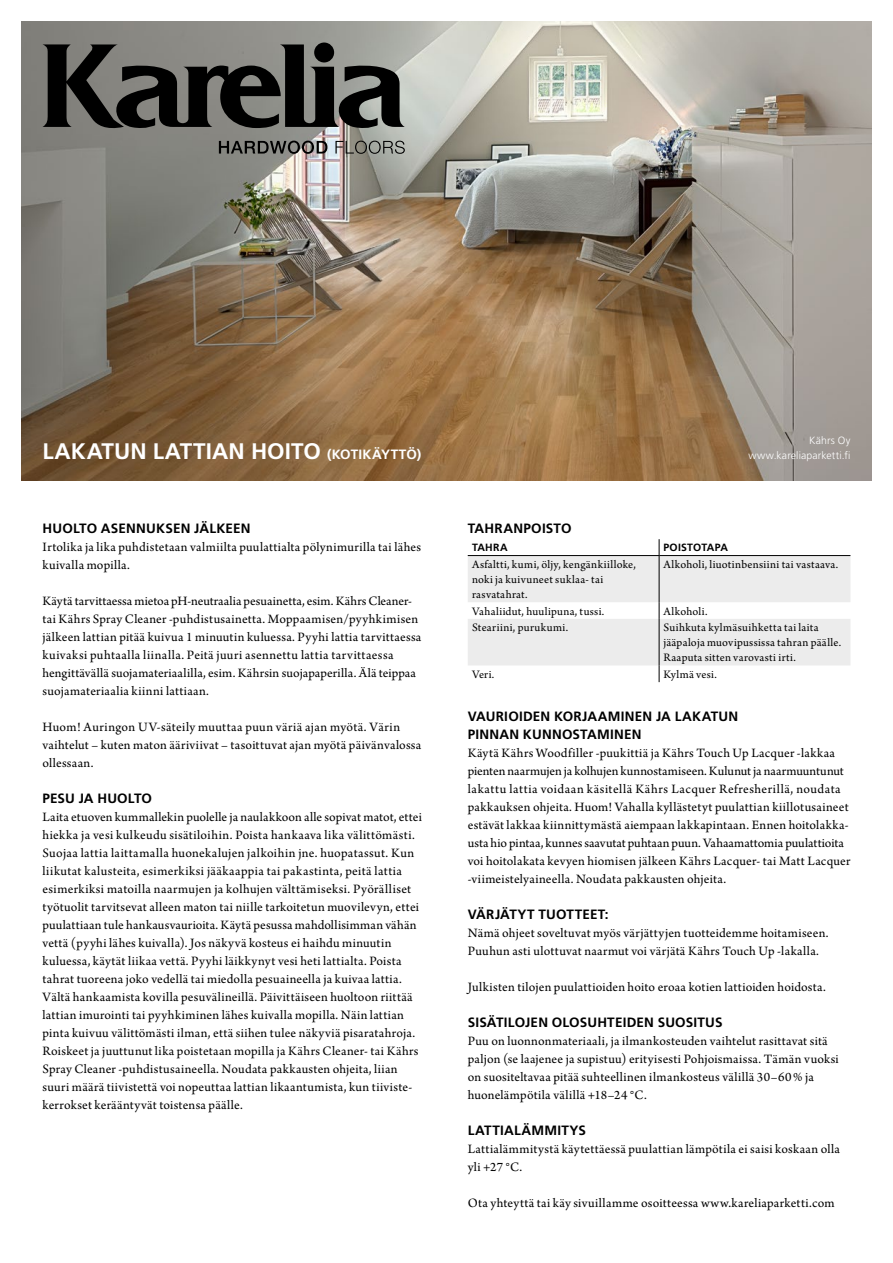
<style>
.page{position:relative;width:893px;height:1263px;background:#fff}
.page>*{position:absolute;margin:0;border:0;box-sizing:border-box;transform-origin:0 0}
.t1{font:700 22.5px "Frutiger LT Pro";letter-spacing:.005em;color:#fff}
.t2{font:13.5px/18px "Arno Pro";letter-spacing:.02em;color:#000}
.t3{font:700 13.5px/18px "Frutiger LT Pro";letter-spacing:.015em;color:#000}
.t4{font:12px/15px "Arno Pro";letter-spacing:.03em;color:#000}
.t5{font:300 10.5px/15px "Frutiger LT Pro";letter-spacing:.01em;color:#fff;text-align:right}
.t6{font:700 10.5px "Frutiger LT Pro";letter-spacing:.025em;color:#000}
.s1{font-size:13.5px}
</style>
<div class="page">
<img style="left:21px;top:21px;width:851px;height:459px">
<svg style="left:43px;top:43px;width:362px;height:111px;background:#595955"></svg>
<svg style="left:468px;top:539px;width:382px;height:143px"></svg>
<h1 class="t1" style="left:43px;top:438px;width:380px">LAKATUN LATTIAN HOITO <span class="s1">(KOTIKÄYTTÖ)</span></h1>
<p class="t5" style="left:748px;top:433px;width:104px">Kährs Oy www.kareliaparketti.fi</p>
<p class="t3" style="left:43px;top:519px;width:210px">HUOLTO ASENNUKSEN JÄLKEEN</p>
<p class="t2" style="left:43px;top:539px;width:380px">Irtolika ja lika puhdistetaan valmiilta puulattialta pölynimurilla tai lähes kuivalla mopilla.</p>
<p class="t2" style="left:43px;top:593px;width:380px">Käytä tarvittaessa mietoa pH-neutraalia pesuainetta, esim. Kährs Cleaner&shy;tai Kährs Spray Cleaner -puhdistusainetta. Moppaamisen/pyyhkimisen jälkeen lattian pitää kuivua 1 minuutin kuluessa. Pyyhi lattia tarvittaessa kuivaksi puhtaalla liinalla. Peitä juuri asennettu lattia tarvittaessa hengittävällä suojamateriaalilla, esim. Kährsin suojapaperilla. Älä teippaa suojamateriaalia kiinni lattiaan.</p>
<p class="t2" style="left:43px;top:719px;width:380px">Huom! Auringon UV-säteily muuttaa puun väriä ajan myötä. Värin vaihtelut – kuten maton ääriviivat – tasoittuvat ajan myötä päivänvalossa ollessaan.</p>
<p class="t3" style="left:43px;top:789px;width:111px">PESU JA HUOLTO</p>
<p class="t2" style="left:43px;top:809px;width:381px">Laita etuoven kummallekin puolelle ja naulakkoon alle sopivat matot, ettei hiekka ja vesi kulkeudu sisätiloihin. Poista hankaava lika välittömästi.<br>Suojaa lattia laittamalla huonekalujen jalkoihin jne. huopatassut. Kun liikutat kalusteita, esimerkiksi jääkaappia tai pakastinta, peitä lattia esimerkiksi matoilla naarmujen ja kolhujen välttämiseksi. Pyörälliset työtuolit tarvitsevat alleen maton tai niille tarkoitetun muovilevyn, ettei puulattiaan tule hankausvaurioita. Käytä pesussa mahdollisimman vähän vettä (pyyhi lähes kuivalla). Jos näkyvä kosteus ei haihdu minuutin kuluessa, käytät liikaa vettä. Pyyhi läikkynyt vesi heti lattialta. Poista tahrat tuoreena joko vedellä tai miedolla pesuaineella ja kuivaa lattia.<br>Vältä hankaamista kovilla pesuvälineillä. Päivittäiseen huoltoon riittää lattian imurointi tai pyyhkiminen lähes kuivalla mopilla. Näin lattian pinta kuivuu välittömästi ilman, että siihen tulee näkyviä pisaratahroja.<br>Roiskeet ja juuttunut lika poistetaan mopilla ja Kährs Cleaner- tai Kährs Spray Cleaner -puhdistusaineella. Noudata pakkausten ohjeita, liian suuri määrä tiivistettä voi nopeuttaa lattian likaantumista, kun tiiviste&shy;kerrokset kerääntyvät toistensa päälle.</p>
<p class="t3" style="left:468px;top:519px;width:105px">TAHRANPOISTO</p>
<p class="t6" style="left:472px;top:541px;width:37px">TAHRA</p>
<p class="t6" style="left:663px;top:541px;width:66px">POISTOTAPA</p>
<p class="t4" style="left:472px;top:557px;width:166px">Asfaltti, kumi, öljy, kengänkiilloke, noki ja kuivuneet suklaa- tai rasvatahrat.</p>
<p class="t4" style="left:663px;top:557px;width:176px">Alkoholi, liuotinbensiini tai vastaava.</p>
<p class="t4" style="left:472px;top:604px;width:134px">Vahaliidut, huulipuna, tussi.</p>
<p class="t4" style="left:663px;top:604px;width:46px">Alkoholi.</p>
<p class="t4" style="left:472px;top:621px;width:98px">Steariini, purukumi.</p>
<p class="t4" style="left:663px;top:621px;width:179px">Suihkuta kylmäsuihketta tai laita jääpaloja muovipussissa tahran päälle.<br>Raaputa sitten varovasti irti.</p>
<p class="t4" style="left:472px;top:667px;width:24px">Veri.</p>
<p class="t4" style="left:663px;top:667px;width:55px">Kylmä vesi.</p>
<p class="t3" style="left:468px;top:707px;width:272px">VAURIOIDEN KORJAAMINEN JA LAKATUN<br>PINNAN KUNNOSTAMINEN</p>
<p class="t2" style="left:468px;top:744px;width:384px">Käytä Kährs Woodfiller -puukittiä ja Kährs Touch Up Lacquer -lakkaa pienten naarmujen ja kolhujen kunnostamiseen. Kulunut ja naarmuuntunut lakattu lattia voidaan käsitellä Kährs Lacquer Refresherillä, noudata pakkauksen ohjeita. Huom! Vahalla kyllästetyt puulattian kiillotusaineet estävät lakkaa kiinnittymästä aiempaan lakkapintaan. Ennen hoitolakka&shy;usta hio pintaa, kunnes saavutat puhtaan puun. Vahaamattomia puulattioita voi hoitolakata kevyen hiomisen jälkeen Kährs Lacquer- tai Matt Lacquer -viimeistelyaineella. Noudata pakkausten ohjeita.</p>
<p class="t3" style="left:468px;top:905px;width:142px">VÄRJÄTYT TUOTTEET:</p>
<p class="t2" style="left:468px;top:924px;width:362px">Nämä ohjeet soveltuvat myös värjättyjen tuotteidemme hoitamiseen.<br>Puuhun asti ulottuvat naarmut voi värjätä Kährs Touch Up -lakalla.</p>
<p class="t2" style="left:468px;top:978px;width:360px">Julkisten tilojen puulattioiden hoito eroaa kotien lattioiden hoidosta.</p>
<p class="t3" style="left:468px;top:1013px;width:256px">SISÄTILOJEN OLOSUHTEIDEN SUOSITUS</p>
<p class="t2" style="left:468px;top:1032px;width:373px">Puu on luonnonmateriaali, ja ilmankosteuden vaihtelut rasittavat sitä paljon (se laajenee ja supistuu) erityisesti Pohjoismaissa. Tämän vuoksi on suositeltavaa pitää suhteellinen ilmankosteus välillä 30–60% ja huonelämpötila välillä +18–24 °C.</p>
<p class="t3" style="left:468px;top:1121px;width:120px">LATTIALÄMMITYS</p>
<p class="t2" style="left:468px;top:1140px;width:374px">Lattialämmitystä käytettäessä puulattian lämpötila ei saisi koskaan olla yli +27 °C.</p>
<p class="t2" style="left:468px;top:1194px;width:368px">Ota yhteyttä tai käy sivuillamme osoitteessa www.kareliaparketti.com</p>
</div>
